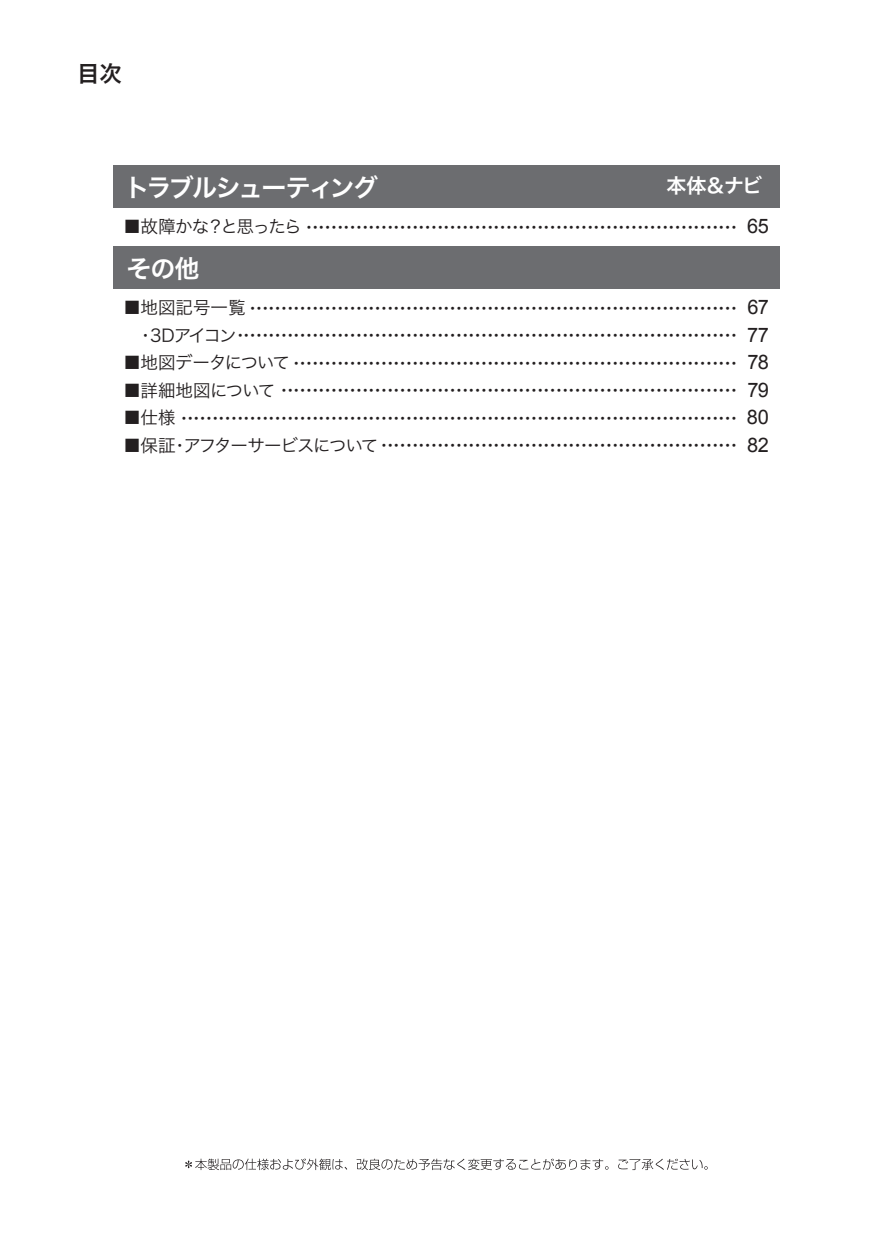
<style>
.page{position:relative;width:893px;height:1248px;background:#fff}
.page>*{position:absolute;margin:0;border:0;box-sizing:border-box;transform-origin:0 0}
.t1{font:25px "Hira Kaku Pro W6";letter-spacing:-.07em;color:#fff}
.t2{font:22.5px "Hira Kaku Pro W6";color:#231f20}
.t3{font:20px/27.5px "Arial";letter-spacing:-.03em;color:#231f20;text-align:justify}
.t4{font:20px "Hira Kaku Pro W6";color:#fff}
.t5{font:17.5px "Hira Kaku Pro W3";letter-spacing:-.06em;color:#231f20}
.t6{font:17.5px/27.5px "Hira Kaku Pro W3";color:#231f20}
.t7{font:17.5px "Hira Kaku Pro W3";letter-spacing:-.03em;color:#231f20}
.t8{font:12.5px "Hira Kaku Pro W6";color:#231f20}
</style>
<div class="page">
<svg style="left:618px;top:1158px;width:90px;height:11px"></svg>
<svg style="left:357px;top:1158px;width:251px;height:11px"></svg>
<svg style="left:185px;top:1158px;width:162px;height:11px"></svg>
<div style="left:113px;top:166px;width:667px;height:42px;background:#6c6d70"></div>
<div style="left:113px;top:246px;width:667px;height:43px;background:#6c6d70"></div>
<h2 class="t2" style="left:77px;top:53px;width:46px">目次</h2>
<h1 class="t1" style="left:125px;top:165px;width:255px">トラブルシューティング</h1>
<p class="t8" style="left:303px;top:216px;width:439px">・・・・・・・・・・・・・・・・・・・・・・・・・・・・・・・・・・・・・・・・・・・・・・・・・・・・・・・・・・・・・・・・・・・・・</p>
<h3 class="t4" style="left:666px;top:167px;width:97px">本体＆ナビ</h3>
<h3 class="t5" style="left:123px;top:211px;width:180px">■故障かな？と思ったら</h3>
<h3 class="t3" style="left:747px;top:212px;width:23px">65</h3>
<h1 class="t1" style="left:126px;top:246px;width:75px">その他</h1>
<h3 class="t6" style="left:123px;top:292px;width:124px">■地図記号一覧　・3Dアイコン</h3>
<h3 class="t5" style="left:123px;top:347px;width:168px">■地図データについて</h3>
<h3 class="t7" style="left:123px;top:374px;width:153px">■詳細地図について</h3>
<h3 class="t5" style="left:123px;top:402px;width:54px">■仕様</h3>
<h3 class="t5" style="left:123px;top:429px;width:256px">■保証・アフターサービスについて</h3>
<p class="t8" style="left:246px;top:297px;width:495px">・・・・・・・・・・・・・・・・・・・・・・・・・・・・・・・・・・・・・・・・・・・・・・・・・・・・・・・・・・・・・・・・・・・・・・・・・・・・・・</p>
<p class="t8" style="left:234px;top:324px;width:508px">・・・・・・・・・・・・・・・・・・・・・・・・・・・・・・・・・・・・・・・・・・・・・・・・・・・・・・・・・・・・・・・・・・・・・・・・・・・・・・・・</p>
<p class="t8" style="left:290px;top:352px;width:451px">・・・・・・・・・・・・・・・・・・・・・・・・・・・・・・・・・・・・・・・・・・・・・・・・・・・・・・・・・・・・・・・・・・・・・・・</p>
<p class="t8" style="left:278px;top:379px;width:464px">・・・・・・・・・・・・・・・・・・・・・・・・・・・・・・・・・・・・・・・・・・・・・・・・・・・・・・・・・・・・・・・・・・・・・・・・・</p>
<p class="t8" style="left:178px;top:407px;width:564px">・・・・・・・・・・・・・・・・・・・・・・・・・・・・・・・・・・・・・・・・・・・・・・・・・・・・・・・・・・・・・・・・・・・・・・・・・・・・・・・・・・・・・・・・・</p>
<p class="t8" style="left:378px;top:434px;width:364px">・・・・・・・・・・・・・・・・・・・・・・・・・・・・・・・・・・・・・・・・・・・・・・・・・・・・・・・・・</p>
<h3 class="t3" style="left:747px;top:293px;width:23px">67<br>77<br>78<br>79<br>80<br>82</h3>
</div>
